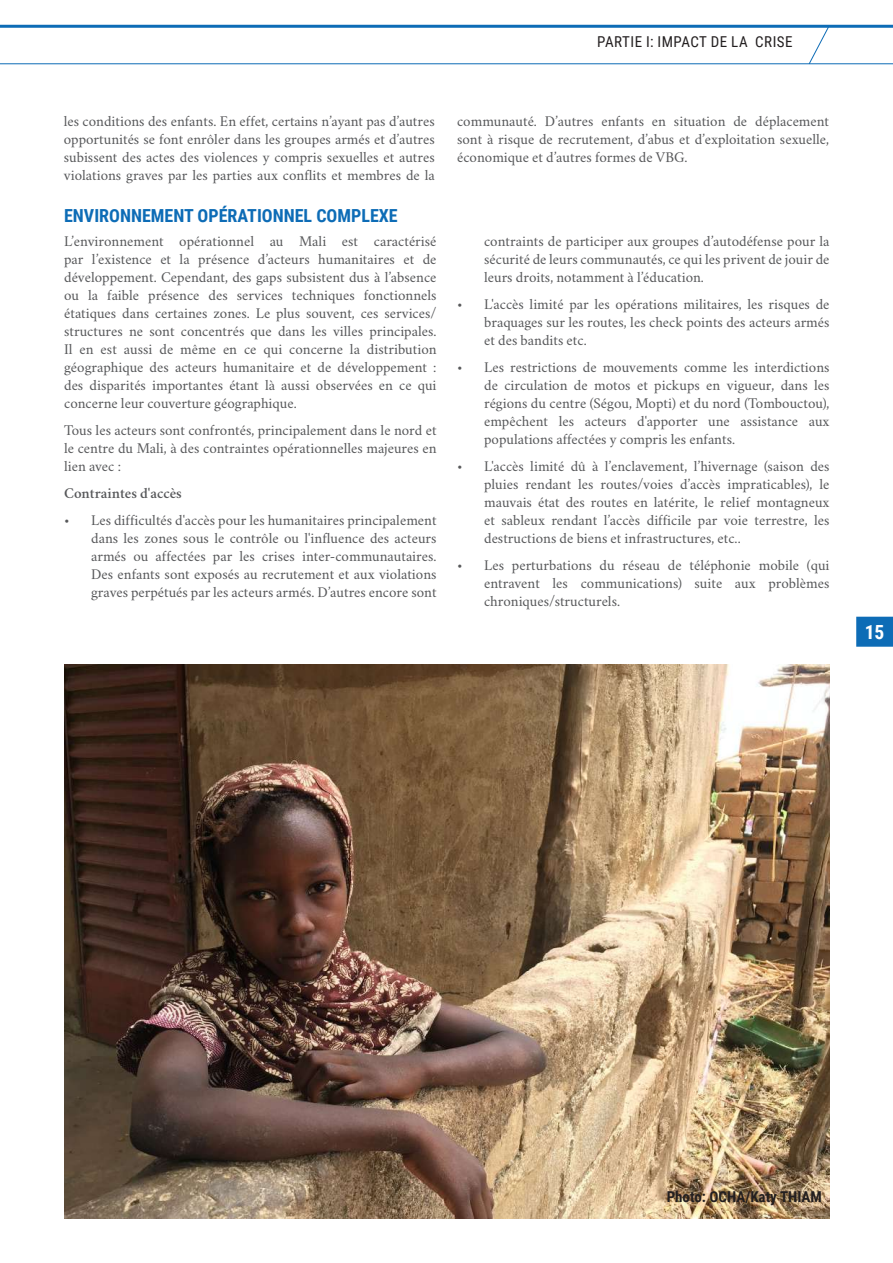
<style>
.page{position:relative;width:893px;height:1263px;background:#fff}
.page>*{position:absolute;margin:0;border:0;box-sizing:border-box;transform-origin:0 0}
.t1{font:700 19.5px "Roboto Condensed";color:#fff}
.t2{font:700 18px "Roboto Condensed";color:#0d6cb6}
.t3{font:15px/18px "Crimson";color:#57585a;text-align:justify}
.t4{font:15px "Roboto Condensed";letter-spacing:.035em;color:#231f20}
.t5{font:700 15px "Roboto Condensed";color:#231f20}
.t6{font:600 15px "Crimson";color:#57585a}
</style>
<div class="page">
<hr style="left:0;top:25px;width:893px;height:3px;background:#0d6cb6">
<div style="left:856px;top:617px;width:37px;height:30px;background:#0d6cb6"></div>
<hr style="left:0;top:63px;width:893px;height:1px;background:#0d6cb6">
<svg style="left:808px;top:27px;width:22px;height:38px"></svg>
<img style="left:64px;top:664px;width:765px;height:554px">
<p class="t4" style="left:597px;top:32px;width:75px">PARTIE I: IMPACT</p>
<p class="t4" style="left:711px;top:32px;width:53px">DE LA CRISE</p>
<p class="t3" style="left:64px;top:110px;width:372px">les conditions des enfants. En effet, certains n’ayant pas d’autres opportunités se font enrôler dans les groupes armés et d’autres subissent des actes des violences y compris sexuelles et autres violations graves par les parties aux conflits et membres de la</p>
<p class="t3" style="left:457px;top:111px;width:374px">communauté. D’autres enfants en situation de déplacement sont à risque de recrutement, d’abus et d’exploitation sexuelle, économique et d’autres formes de VBG.</p>
<p class="t2" style="left:64px;top:203px;width:335px">ENVIRONNEMENT OPÉRATIONNEL COMPLEXE</p>
<p class="t3" style="left:64px;top:231px;width:374px">L’environnement opérationnel au Mali est caractérisé par l’existence et la présence d’acteurs humanitaires et de développement. Cependant, des gaps subsistent dus à l’absence ou la faible présence des services techniques fonctionnels étatiques dans certaines zones. Le plus souvent, ces services/ structures ne sont concentrés que dans les villes principales.<br>Il en est aussi de même en ce qui concerne la distribution géographique des acteurs humanitaire et de développement : des disparités importantes étant là aussi observées en ce qui concerne leur couverture géographique.</p>
<p class="t3" style="left:64px;top:420px;width:374px">Tous les acteurs sont confrontés, principalement dans le nord et le centre du Mali, à des contraintes opérationnelles majeures en lien avec :</p>
<p class="t6" style="left:64px;top:483px;width:119px">Contraintes d'accès</p>
<p class="t3" style="left:91px;top:510px;width:347px;text-indent:-27px">• Les difficultés d'accès pour les humanitaires principalement dans les zones sous le contrôle ou l'influence des acteurs armés ou affectées par les crises inter-communautaires.<br>Des enfants sont exposés au recrutement et aux violations graves perpétués par les acteurs armés. D’autres encore sont</p>
<p class="t3" style="left:484px;top:231px;width:347px">contraints de participer aux groupes d’autodéfense pour la sécurité de leurs communautés, ce qui les privent de jouir de leurs droits, notamment à l’éducation.</p>
<p class="t3" style="left:484px;top:294px;width:347px;text-indent:-27px">• L'accès limité par les opérations militaires, les risques de braquages sur les routes, les check points des acteurs armés et des bandits etc.</p>
<p class="t3" style="left:484px;top:357px;width:347px;text-indent:-27px">• Les restrictions de mouvements comme les interdictions de circulation de motos et pickups en vigueur, dans les régions du centre (Ségou, Mopti) et du nord (Tombouctou), empêchent les acteurs d'apporter une assistance aux populations affectées y compris les enfants.</p>
<p class="t3" style="left:484px;top:456px;width:347px;text-indent:-27px">• L'accès limité dû à l’enclavement, l’hivernage (saison des pluies rendant les routes/voies d’accès impraticables), le mauvais état des routes en latérite, le relief montagneux et sableux rendant l’accès difficile par voie terrestre, les destructions de biens et infrastructures, etc..</p>
<p class="t3" style="left:484px;top:555px;width:347px;text-indent:-27px">• Les perturbations du réseau de téléphonie mobile (qui entravent les communications) suite aux problèmes chroniques/structurels.</p>
<h1 class="t1" style="left:865px;top:618px;width:21px">15</h1>
<p class="t5" style="left:667px;top:1186px;width:157px">Photo: OCHA/Katy THIAM</p>
</div>
